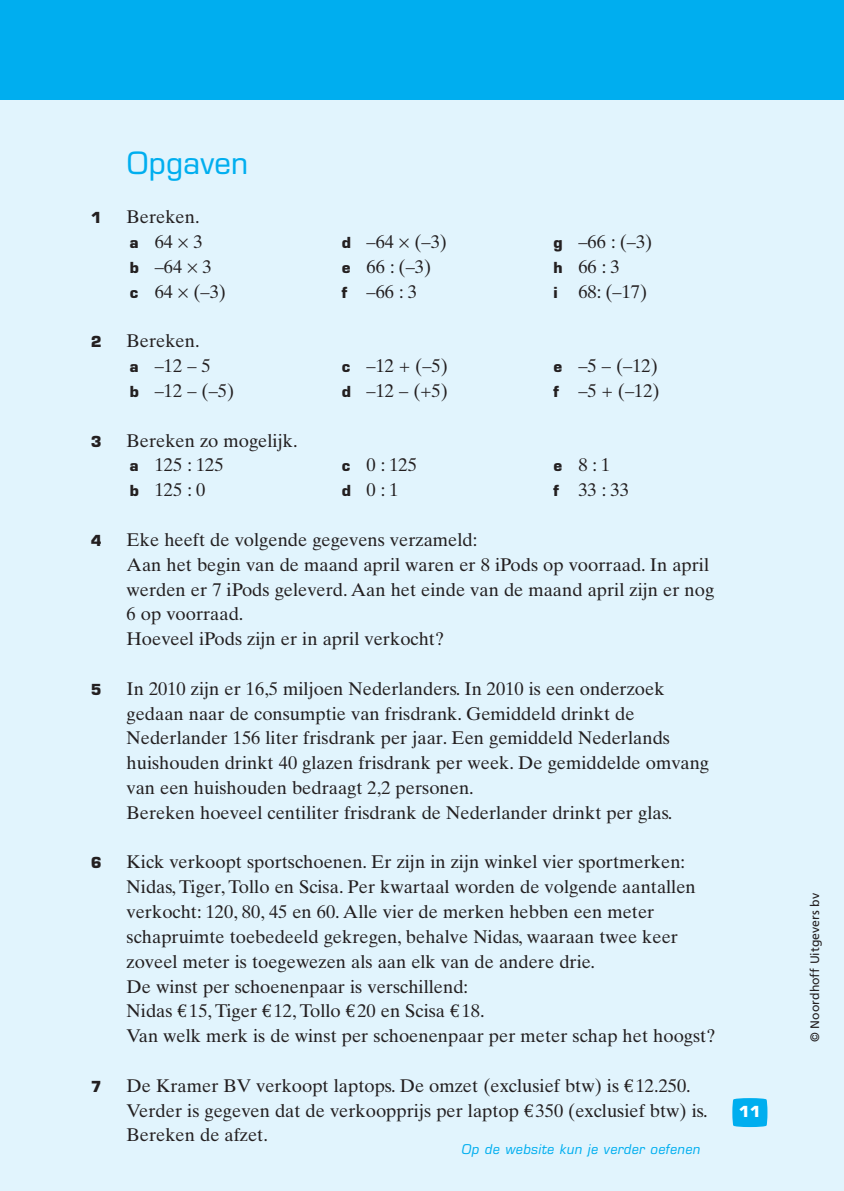
<style>
.page{position:relative;width:844px;height:1191px;background:#fff}
.page>*{position:absolute;margin:0;border:0;box-sizing:border-box;transform-origin:0 0}
.t1{font:31.5px "Eurostile BQ";color:#00aeef}
.t2{font:18.38px/24.8px "Times Ten";color:#231f20}
.t3{font:700 15.75px "Eurostile BQ";color:#231f20}
.t4{font:700 15.75px "Eurostile BQ";color:#fff}
.t5{font:italic 14px "Eurostile BQ";letter-spacing:.025em;color:#00aeef}
.t6{font:12.25px "Frutiger";color:#231f20}
.s1{font-family:"Eurostile BQ";font-weight:700;font-size:15.75px}
.s2{font-family:"Euro Serif"}
</style>
<div class="page">
<div style="left:0;top:0;width:843px;height:1191px;background:#e1f4fd"></div>
<svg style="left:732px;top:1098px;width:35px;height:29px"></svg>
<div style="left:0;top:0;width:843px;height:99px;background:#00aeef"></div>
<h1 class="t1" style="left:126px;top:152px;width:123px">Opgaven</h1>
<p class="t3" style="left:91px;top:212px;width:12px">1</p>
<p class="t2" style="left:126px;top:206px;width:75px">Bereken.</p>
<p class="t2" style="left:130px;top:231px;width:98px"><span class="s1">a</span> 64 3<br><span class="s1">b</span> –64 3<br><span class="s1">c</span> 64 (–3)</p>
<p class="t2" style="left:341px;top:231px;width:107px"><span class="s1">d</span> –64 (–3) <span class="s1">e</span> 66 : (–3)<br><span class="s1">f</span> –66 : 3</p>
<p class="t2" style="left:553px;top:231px;width:100px"><span class="s1">g</span> –66 : (–3) <span class="s1">h</span> 66 : 3<br><span class="s1">i</span> 68: (–17)</p>
<p class="t3" style="left:91px;top:336px;width:12px">2</p>
<p class="t2" style="left:126px;top:330px;width:75px">Bereken.</p>
<p class="t2" style="left:130px;top:355px;width:106px"><span class="s1">a</span> –12 – 5<br><span class="s1">b</span> –12 – (–5)</p>
<p class="t2" style="left:341px;top:355px;width:108px"><span class="s1">c</span> –12 + (–5) <span class="s1">d</span> –12 – (+5)</p>
<p class="t2" style="left:553px;top:355px;width:108px"><span class="s1">e</span> –5 – (–12) <span class="s1">f</span> –5 + (–12)</p>
<p class="t3" style="left:91px;top:436px;width:12px">3</p>
<p class="t2" style="left:126px;top:430px;width:172px">Bereken zo mogelijk.</p>
<p class="t2" style="left:130px;top:454px;width:95px"><span class="s1">a</span> 125 : 125 <span class="s1">b</span> 125 : 0</p>
<p class="t2" style="left:341px;top:454px;width:77px"><span class="s1">c</span> 0 : 125 <span class="s1">d</span> 0 : 1</p>
<p class="t2" style="left:553px;top:454px;width:77px"><span class="s1">e</span> 8 : 1<br><span class="s1">f</span> 33 : 33</p>
<p class="t3" style="left:91px;top:535px;width:12px">4</p>
<p class="t2" style="left:126px;top:529px;width:589px">Eke heeft de volgende gegevens verzameld:<br>Aan het begin van de maand april waren er 8 iPods op voorraad. In april werden er 7 iPods geleverd. Aan het einde van de maand april zijn er nog 6 op voorraad.<br>Hoeveel iPods zijn er in april verkocht?</p>
<p class="t3" style="left:91px;top:684px;width:12px">5</p>
<p class="t2" style="left:126px;top:678px;width:584px">In 2010 zijn er 16,5 miljoen Nederlanders. In 2010 is een onderzoek gedaan naar de consumptie van frisdrank. Gemiddeld drinkt de Nederlander 156 liter frisdrank per jaar. Een gemiddeld Nederlands huishouden drinkt 40 glazen frisdrank per week. De gemiddelde omvang van een huishouden bedraagt 2,2 personen.<br>Bereken hoeveel centiliter frisdrank de Nederlander drinkt per glas.</p>
<p class="t3" style="left:91px;top:857px;width:12px">6</p>
<p class="t2" style="left:126px;top:851px;width:590px">Kick verkoopt sportschoenen. Er zijn in zijn winkel vier sportmerken:<br>Nidas, Tiger, Tollo en Scisa. Per kwartaal worden de volgende aantallen verkocht: 120, 80, 45 en 60. Alle vier de merken hebben een meter schapruimte toebedeeld gekregen, behalve Nidas, waaraan twee keer zoveel meter is toegewezen als aan elk van de andere drie.<br>De winst per schoenenpaar is verschillend:<br>Nidas <span class="s2">€</span> 15, Tiger <span class="s2">€</span> 12, Tollo <span class="s2">€</span> 20 en Scisa <span class="s2">€</span> 18.<br>Van welk merk is de winst per schoenenpaar per meter schap het hoogst?</p>
<p class="t3" style="left:91px;top:1081px;width:12px">7</p>
<p class="t2" style="left:126px;top:1074px;width:582px">De Kramer BV verkoopt laptops. De omzet (exclusief btw) is <span class="s2">€</span> 12.250.<br>Verder is gegeven dat de verkoopprijs per laptop <span class="s2">€</span> 350 (exclusief btw) is.<br>Bereken de afzet.</p>
<p class="t5" style="left:461px;top:1144px;width:240px">Op de website kun je verder oefenen</p>
<p class="t4" style="left:738px;top:1105px;width:23px">11</p>
<p class="t6" style="left:809px;top:1042px;width:150px;rotate:-90deg">© Noordhoff Uitgevers bv</p>
</div>
